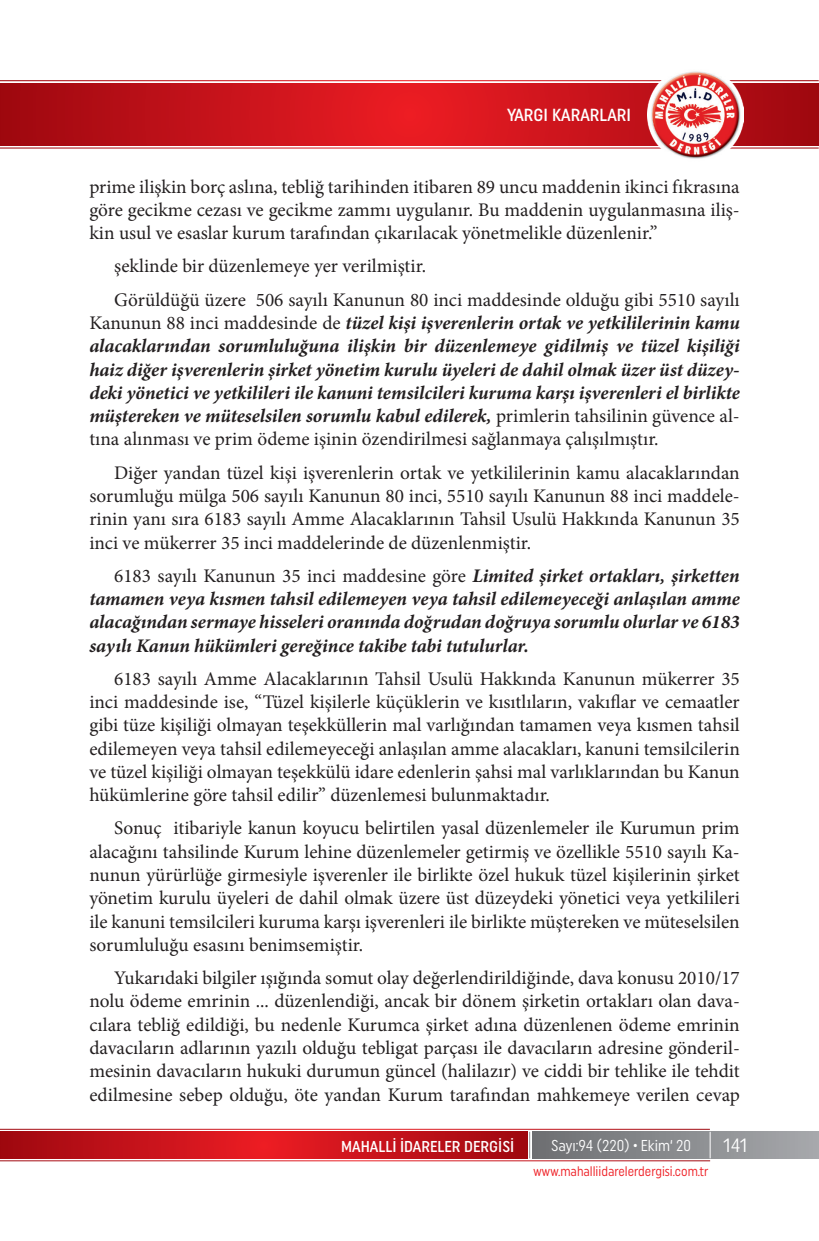
<style>
.page{position:relative;width:819px;height:1241px;background:#fff}
.page>*{position:absolute;margin:0;border:0;box-sizing:border-box;transform-origin:0 0}
.t1{font:19.25px/23.3px "Minion Pro";color:#231f20;text-align:justify}
.t2{font:italic 700 19.25px/23.3px "Minion Pro";letter-spacing:-.005em;color:#231f20;text-align:justify}
.t3{font:19.25px "Uniform Condensed";color:#fff}
.t4{font:500 17.5px "Uniform Condensed";color:#fff}
.t5{font:500 15.75px "Uniform Condensed";color:#fff}
.t6{font:15.75px "Uniform Condensed";color:#fff;scale:.95 1}
.t7{font:13.83px "Uniform Condensed";color:#ee1d23;scale:.92 1}
.s1{font-weight:400;font-style:normal}
</style>
<div class="page">
<svg style="left:0;top:83px;width:819px;height:62px;background:#c6121a"></svg>
<img style="left:647px;top:71px;width:96px;height:88px">
<div style="left:532px;top:1131px;width:287px;height:27px;background:linear-gradient(to right,#6d6f71,#a8a9ad)"></div>
<svg style="left:0;top:1131px;width:527px;height:27px;background:#c41219"></svg>
<svg style="left:529px;top:1131px;width:1px;height:27px"></svg>
<svg style="left:709px;top:1131px;width:1px;height:27px"></svg>
<p class="t4" style="left:507px;top:105px;width:125px">YARGI KARARLARI</p>
<p class="t1" style="left:89px;top:175px;width:652px">prime ilişkin borç aslına, tebliğ tarihinden itibaren 89 uncu maddenin ikinci fıkrasına göre gecikme cezası ve gecikme zammı uygulanır. Bu maddenin uygulanmasına iliş&shy;kin usul ve esaslar kurum tarafından çıkarılacak yönetmelikle düzenlenir.”</p>
<p class="t1" style="left:114px;top:250px;width:627px;line-height:33.2px">şeklinde bir düzenlemeye yer verilmiştir.<br>Görüldüğü üzere 506 sayılı Kanunun 80 inci maddesinde olduğu gibi 5510 sayılı</p>
<p class="t2" style="left:89px;top:311px;width:652px"><span class="s1">Kanunun 88 inci maddesinde de</span> tüzel kişi işverenlerin ortak ve yetkililerinin kamu alacaklarından sorumluluğuna ilişkin bir düzenlemeye gidilmiş ve tüzel kişiliği haiz diğer işverenlerin şirket yönetim kurulu üyeleri de dahil olmak üzer üst düzey&shy;deki yönetici ve yetkilileri ile kanuni temsilcileri kuruma karşı işverenleri el birlikte müştereken ve müteselsilen sorumlu kabul edilerek, <span class="s1">primlerin tahsilinin güvence al&shy;tına alınması ve prim ödeme işinin özendirilmesi sağlanmaya çalışılmıştır.</span></p>
<p class="t1" style="left:89px;top:461px;width:652px;text-indent:25px">Diğer yandan tüzel kişi işverenlerin ortak ve yetkililerinin kamu alacaklarından sorumluğu mülga 506 sayılı Kanunun 80 inci, 5510 sayılı Kanunun 88 inci maddele&shy;rinin yanı sıra 6183 sayılı Amme Alacaklarının Tahsil Usulü Hakkında Kanunun 35 inci ve mükerrer 35 inci maddelerinde de düzenlenmiştir.</p>
<p class="t2" style="left:89px;top:563px;width:652px;text-indent:25px"><span class="s1">6183 sayılı Kanunun 35 inci maddesine göre</span> Limited şirket ortakları, şirketten tamamen veya kısmen tahsil edilemeyen veya tahsil edilemeyeceği anlaşılan amme alacağından sermaye hisseleri oranında doğrudan doğruya sorumlu olurlar ve 6183 sayılı Kanun hükümleri gereğince takibe tabi tutulurlar.</p>
<p class="t1" style="left:89px;top:667px;width:652px;text-indent:25px">6183 sayılı Amme Alacaklarının Tahsil Usulü Hakkında Kanunun mükerrer 35 inci maddesinde ise, “Tüzel kişilerle küçüklerin ve kısıtlıların, vakıflar ve cemaatler gibi tüze kişiliği olmayan teşekküllerin mal varlığından tamamen veya kısmen tahsil edilemeyen veya tahsil edilemeyeceği anlaşılan amme alacakları, kanuni temsilcilerin ve tüzel kişiliği olmayan teşekkülü idare edenlerin şahsi mal varlıklarından bu Kanun hükümlerine göre tahsil edilir” düzenlemesi bulunmaktadır.</p>
<p class="t1" style="left:89px;top:816px;width:652px;text-indent:25px">Sonuç itibariyle kanun koyucu belirtilen yasal düzenlemeler ile Kurumun prim alacağını tahsilinde Kurum lehine düzenlemeler getirmiş ve özellikle 5510 sayılı Ka&shy;nunun yürürlüğe girmesiyle işverenler ile birlikte özel hukuk tüzel kişilerinin şirket yönetim kurulu üyeleri de dahil olmak üzere üst düzeydeki yönetici veya yetkilileri ile kanuni temsilcileri kuruma karşı işverenleri ile birlikte müştereken ve müteselsilen sorumluluğu esasını benimsemiştir.</p>
<p class="t1" style="left:89px;top:966px;width:652px;text-indent:25px">Yukarıdaki bilgiler ışığında somut olay değerlendirildiğinde, dava konusu 2010/17 nolu ödeme emrinin ... düzenlendiği, ancak bir dönem şirketin ortakları olan dava&shy;cılara tebliğ edildiği, bu nedenle Kurumca şirket adına düzenlenen ödeme emrinin davacıların adlarının yazılı olduğu tebligat parçası ile davacıların adresine gönderil&shy;mesinin davacıların hukuki durumun güncel (halilazır) ve ciddi bir tehlike ile tehdit edilmesine sebep olduğu, öte yandan Kurum tarafından mahkemeye verilen cevap</p>
<p class="t5" style="left:341px;top:1136px;width:175px">MAHALLİ İDARELER DERGİSİ</p>
<p class="t6" style="left:551px;top:1136px;width:149px">Sayı:94 (220) • Ekim‘ 20</p>
<p class="t3" style="left:723px;top:1133px;width:26px">141</p>
<p class="t7" style="left:533px;top:1162px;width:192px">www.mahalliidarelerdergisi.com.tr</p>
</div>
